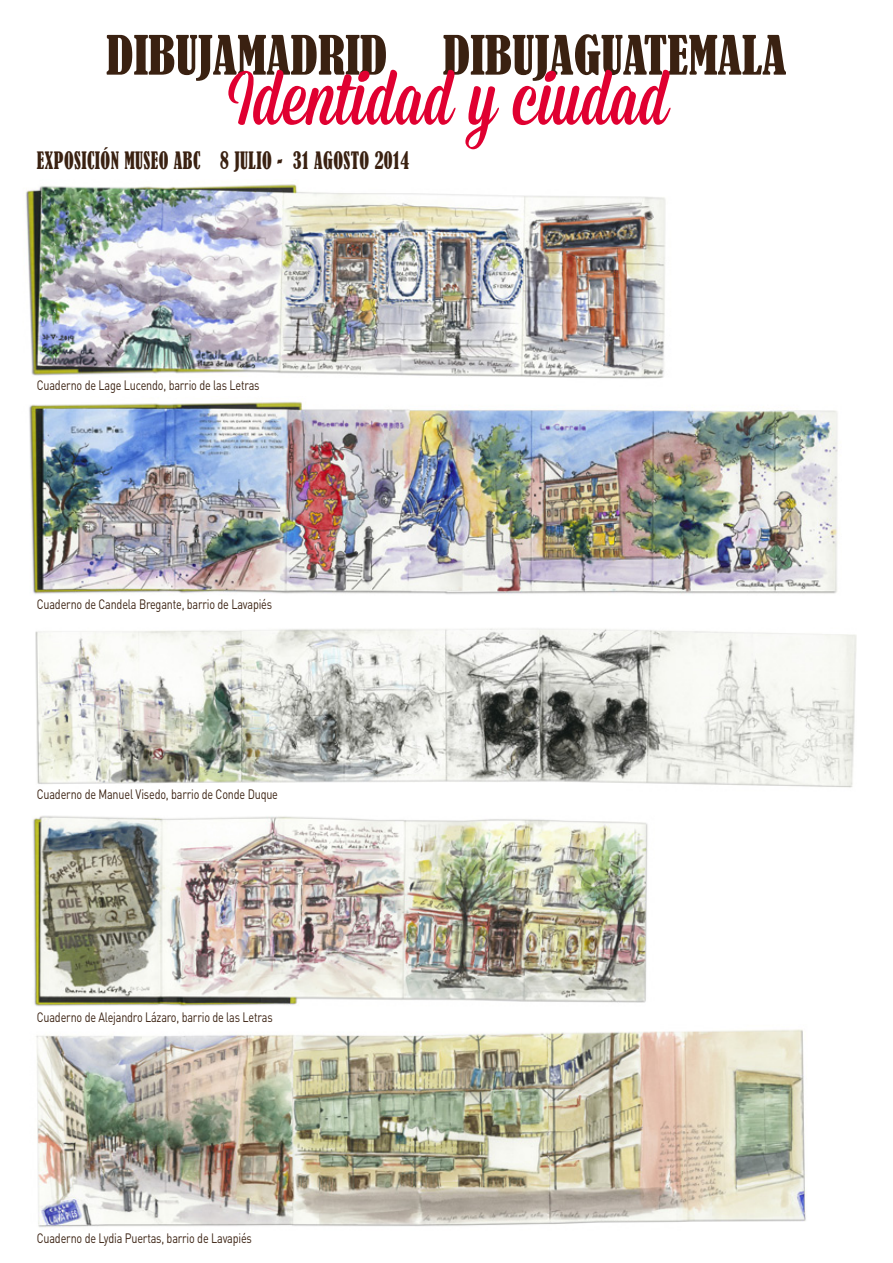
<style>
.page{position:relative;width:893px;height:1263px;background:#fff}
.page>*{position:absolute;margin:0;border:0;box-sizing:border-box;transform-origin:0 0}
.t1{font:75.6px "Mission Script";color:#e00031}
.t2{font:condensed 50.4px "Bernard";color:#3a2111}
.t3{font:condensed 22.5px "Bernard";letter-spacing:.025em;color:#3a2111;scale:.8 1}
.t4{font:13.5px "DIN";letter-spacing:-.015em;color:#3a2111;scale:.8 1}
</style>
<div class="page">
<img style="left:26px;top:184px;width:640px;height:195px">
<img style="left:29px;top:402px;width:809px;height:193px">
<img style="left:35px;top:628px;width:822px;height:160px">
<img style="left:33px;top:815px;width:615px;height:191px">
<img style="left:36px;top:1029px;width:770px;height:199px">
<p class="t2" style="left:106px;top:26px;width:682px">DIBUJAMADRID DIBUJAGUATEMALA</p>
<p class="t1" style="left:230px;top:53px;width:440px">Identidad y ciudad</p>
<p class="t3" style="left:37px;top:148px;width:467px">EXPOSICIÓN MUSEO ABC 8 JULIO - 31 AGOSTO 2014</p>
<p class="t4" style="left:37px;top:377px;width:280px">Cuaderno de Lage Lucendo, barrio de las Letras</p>
<p class="t4" style="left:37px;top:595px;width:296px">Cuaderno de Candela Bregante, barrio de Lavapiés</p>
<p class="t4" style="left:37px;top:786px;width:303px">Cuaderno de Manuel Visedo, barrio de Conde Duque</p>
<p class="t4" style="left:37px;top:1009px;width:296px">Cuaderno de Alejandro Lázaro, barrio de las Letras</p>
<p class="t4" style="left:37px;top:1230px;width:270px">Cuaderno de Lydia Puertas, barrio de Lavapiés</p>
</div>
